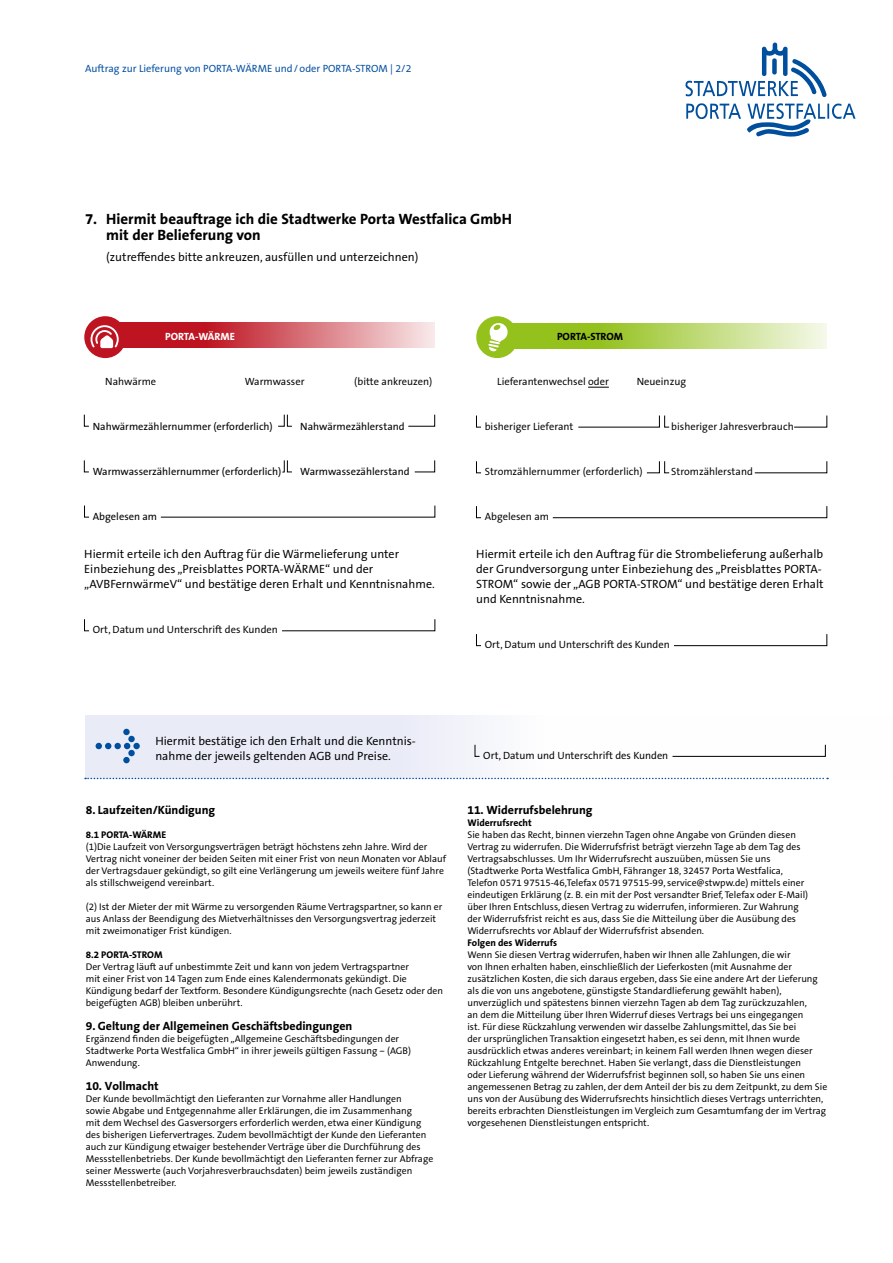
<style>
.page{position:relative;width:893px;height:1263px;background:#fff}
.page>*{position:absolute;margin:0;border:0;box-sizing:border-box;transform-origin:0 0}
.t1{font:700 15px/16.5px "The Sans Office LF";color:#000}
.t2{font:12px/15px "The Sans Office LF";color:#000}
.t3{font:700 12px "The Sans Office LF";color:#000}
.t4{font:10.5px "The Sans Office LF";color:#000}
.t5{font:10.5px "The Sans";color:#000}
.t6{font:10.5px "The Sans Office LF";color:#004e9e}
.t7{font:700 10.5px "The Sans Office LF";letter-spacing:-.01em;color:#000}
.t8{font:700 10.5px "The Sans Office LF";color:#fff}
.t9{font:9.75px/12px "The Sans Office LF";color:#000}
.t10{font:700 9.75px "The Sans Office LF";color:#000}
</style>
<div class="page">
<div style="left:85px;top:715px;width:808px;height:64px;background:#f5f6fb"></div>
<svg style="left:747px;top:103px;width:108px;height:34px"></svg>
<svg style="left:685px;top:42px;width:142px;height:55px"></svg>
<svg style="left:686px;top:103px;width:55px;height:16px"></svg>
<svg style="left:85px;top:778px;width:743px;height:1px"></svg>
<svg style="left:475px;top:744px;width:5px;height:13px"></svg>
<svg style="left:672px;top:744px;width:154px;height:13px"></svg>
<svg style="left:96px;top:729px;width:44px;height:34px"></svg>
<svg style="left:121px;top:323px;width:314px;height:25px;background:#d3636b"></svg>
<div style="left:84px;top:316px;width:42px;height:42px;background:#be1421;border-radius:50%"></div>
<svg style="left:91px;top:325px;width:28px;height:23px"></svg>
<svg style="left:84px;top:505px;width:6px;height:13px"></svg>
<svg style="left:160px;top:505px;width:275px;height:13px"></svg>
<svg style="left:84px;top:619px;width:6px;height:12px"></svg>
<svg style="left:282px;top:619px;width:153px;height:12px"></svg>
<svg style="left:514px;top:324px;width:313px;height:25px;background:#b7d568"></svg>
<div style="left:476px;top:316px;width:42px;height:42px;background:#94c11c;border-radius:50%"></div>
<svg style="left:488px;top:323px;width:20px;height:28px"></svg>
<svg style="left:476px;top:506px;width:5px;height:12px"></svg>
<svg style="left:552px;top:506px;width:275px;height:12px"></svg>
<svg style="left:476px;top:634px;width:5px;height:12px"></svg>
<svg style="left:674px;top:634px;width:153px;height:12px"></svg>
<svg style="left:588px;top:387px;width:21px;height:1px"></svg>
<svg style="left:476px;top:415px;width:5px;height:13px"></svg>
<svg style="left:578px;top:415px;width:92px;height:13px"></svg>
<svg style="left:794px;top:415px;width:33px;height:13px"></svg>
<svg style="left:476px;top:461px;width:5px;height:12px"></svg>
<svg style="left:646px;top:461px;width:24px;height:12px"></svg>
<svg style="left:754px;top:461px;width:73px;height:12px"></svg>
<svg style="left:84px;top:414px;width:5px;height:13px"></svg>
<svg style="left:278px;top:414px;width:14px;height:13px"></svg>
<svg style="left:408px;top:414px;width:27px;height:13px"></svg>
<svg style="left:84px;top:460px;width:5px;height:12px"></svg>
<svg style="left:282px;top:460px;width:10px;height:13px"></svg>
<svg style="left:414px;top:460px;width:21px;height:12px"></svg>
<p class="t6" style="left:85px;top:61px;width:328px">Auftrag zur Lieferung von PORTA-WÄRME und/oder PORTA-STROM | 2/2</p>
<h1 class="t1" style="left:106px;top:210px;width:407px;text-indent:-21px">7. Hiermit beauftrage ich die Stadtwerke Porta Westfalica GmbH mit der Belieferung von</h1>
<p class="t2" style="left:106px;top:249px;width:314px">(zutreffendes bitte ankreuzen, ausfüllen und unterzeichnen)</p>
<p class="t8" style="left:165px;top:330px;width:71px">PORTA-WÄRME</p>
<p class="t4" style="left:105px;top:375px;width:52px">Nahwärme</p>
<p class="t4" style="left:245px;top:375px;width:61px">Warmwasser</p>
<p class="t4" style="left:354px;top:375px;width:80px">(bitte ankreuzen)</p>
<p class="t5" style="left:93px;top:418px;width:181px">Nahwärmezählernummer (erforderlich)</p>
<p class="t5" style="left:300px;top:418px;width:106px">Nahwärmezählerstand</p>
<p class="t5" style="left:93px;top:463px;width:190px">Warmwasserzählernummer (erforderlich)</p>
<p class="t5" style="left:300px;top:463px;width:111px">Warmwassezählerstand</p>
<p class="t5" style="left:93px;top:508px;width:66px">Abgelesen am</p>
<p class="t2" style="left:84px;top:547px;width:352px">Hiermit erteile ich den Auftrag für die Wärmelieferung unter<br>Einbeziehung des „Preisblattes PORTA-WÄRME“ und der „AVBFernwärmeV“ und bestätige deren Erhalt und Kenntnisnahme.</p>
<p class="t4" style="left:93px;top:623px;width:187px">Ort, Datum und Unterschrift des Kunden</p>
<p class="t7" style="left:557px;top:330px;width:67px">PORTA-STROM</p>
<p class="t4" style="left:497px;top:375px;width:113px">Lieferantenwechsel oder</p>
<p class="t4" style="left:637px;top:375px;width:51px">Neueinzug</p>
<p class="t4" style="left:485px;top:420px;width:90px">bisheriger Lieferant</p>
<p class="t4" style="left:671px;top:420px;width:124px">bisheriger Jahresverbrauch</p>
<p class="t4" style="left:485px;top:465px;width:159px">Stromzählernummer (erforderlich)</p>
<p class="t4" style="left:671px;top:465px;width:83px">Stromzählerstand</p>
<p class="t4" style="left:485px;top:510px;width:66px">Abgelesen am</p>
<p class="t2" style="left:476px;top:547px;width:349px">Hiermit erteile ich den Auftrag für die Strombelieferung außerhalb der Grundversorgung unter Einbeziehung des „Preisblattes PORTA-STROM“ sowie der „AGB PORTA-STROM“ und bestätige deren Erhalt und Kenntnisnahme.</p>
<p class="t4" style="left:485px;top:638px;width:187px">Ort, Datum und Unterschrift des Kunden</p>
<p class="t2" style="left:155px;top:733px;width:262px">Hiermit bestätige ich den Erhalt und die Kenntnis&shy;nahme der jeweils geltenden AGB und Preise.</p>
<p class="t3" style="left:86px;top:802px;width:131px">8. Laufzeiten/Kündigung</p>
<p class="t10" style="left:86px;top:828px;width:82px">8.1 PORTA-WÄRME</p>
<p class="t9" style="left:86px;top:840px;width:362px">(1)Die Laufzeit von Versorgungsverträgen beträgt höchstens zehn Jahre. Wird der Vertrag nicht voneiner der beiden Seiten mit einer Frist von neun Monaten vor Ablauf der Vertragsdauer gekündigt, so gilt eine Verlängerung um jeweils weitere fünf Jahre als stillschweigend vereinbart.</p>
<p class="t9" style="left:86px;top:900px;width:358px">(2) Ist der Mieter der mit Wärme zu versorgenden Räume Vertragspartner, so kann er aus Anlass der Beendigung des Mietverhältnisses den Versorgungsvertrag jederzeit mit zweimonatiger Frist kündigen.</p>
<p class="t10" style="left:86px;top:948px;width:78px">8.2 PORTA-STROM</p>
<p class="t9" style="left:86px;top:960px;width:359px">Der Vertrag läuft auf unbestimmte Zeit und kann von jedem Vertragspartner<br>mit einer Frist von 14 Tagen zum Ende eines Kalendermonats gekündigt. Die Kündigung bedarf der Textform. Besondere Kündigungsrechte (nach Gesetz oder den beigefügten AGB) bleiben unberührt.</p>
<p class="t3" style="left:86px;top:1018px;width:268px">9. Geltung der Allgemeinen Geschäftsbedingungen</p>
<p class="t9" style="left:86px;top:1032px;width:327px">Ergänzend finden die beigefügten „Allgemeine Geschäftsbedingungen der<br>Stadtwerke Porta Westfalica GmbH“ in ihrer jeweils gültigen Fassung – (AGB)<br>Anwendung.</p>
<p class="t3" style="left:86px;top:1078px;width:74px">10. Vollmacht</p>
<p class="t9" style="left:86px;top:1092px;width:349px">Der Kunde bevollmächtigt den Lieferanten zur Vornahme aller Handlungen<br>sowie Abgabe und Entgegennahme aller Erklärungen, die im Zusammenhang<br>mit dem Wechsel des Gasversorgers erforderlich werden, etwa einer Kündigung des bisherigen Liefervertrages. Zudem bevollmächtigt der Kunde den Lieferanten auch zur Kündigung etwaiger bestehender Verträge über die Durchführung des Messstellenbetriebs. Der Kunde bevollmächtigt den Lieferanten ferner zur Abfrage seiner Messwerte (auch Vorjahresverbrauchsdaten) beim jeweils zuständigen Messstellenbetreiber.</p>
<p class="t4" style="left:483px;top:749px;width:187px">Ort, Datum und Unterschrift des Kunden</p>
<p class="t3" style="left:467px;top:802px;width:127px">11. Widerrufsbelehrung</p>
<p class="t10" style="left:467px;top:816px;width:66px">Widerrufsrecht</p>
<p class="t9" style="left:467px;top:828px;width:342px">Sie haben das Recht, binnen vierzehn Tagen ohne Angabe von Gründen diesen Vertrag zu widerrufen. Die Widerrufsfrist beträgt vierzehn Tage ab dem Tag des Vertragsabschlusses. Um Ihr Widerrufsrecht auszuüben, müssen Sie uns (Stadtwerke Porta Westfalica GmbH, Fähranger 18, 32457 Porta Westfalica, Telefon 0571 97515-46,Telefax 0571 97515-99, service@stwpw.de) mittels einer eindeutigen Erklärung (z. B. ein mit der Post versandter Brief, Telefax oder E-Mail) über Ihren Entschluss, diesen Vertrag zu widerrufen, informieren. Zur Wahrung der Widerrufsfrist reicht es aus, dass Sie die Mitteilung über die Ausübung des Widerrufsrechts vor Ablauf der Widerrufsfrist absenden.</p>
<p class="t10" style="left:467px;top:936px;width:91px">Folgen des Widerrufs</p>
<p class="t9" style="left:467px;top:948px;width:361px">Wenn Sie diesen Vertrag widerrufen, haben wir Ihnen alle Zahlungen, die wir<br>von Ihnen erhalten haben, einschließlich der Lieferkosten (mit Ausnahme der zusätzlichen Kosten, die sich daraus ergeben, dass Sie eine andere Art der Lieferung als die von uns angebotene, günstigste Standardlieferung gewählt haben), unverzüglich und spätestens binnen vierzehn Tagen ab dem Tag zurückzuzahlen,<br>an dem die Mitteilung über Ihren Widerruf dieses Vertrags bei uns eingegangen<br>ist. Für diese Rückzahlung verwenden wir dasselbe Zahlungsmittel, das Sie bei<br>der ursprünglichen Transaktion eingesetzt haben, es sei denn, mit Ihnen wurde ausdrücklich etwas anderes vereinbart; in keinem Fall werden Ihnen wegen dieser Rückzahlung Entgelte berechnet. Haben Sie verlangt, dass die Dienstleistungen<br>oder Lieferung während der Widerrufsfrist beginnen soll, so haben Sie uns einen angemessenen Betrag zu zahlen, der dem Anteil der bis zu dem Zeitpunkt, zu dem Sie uns von der Ausübung des Widerrufsrechts hinsichtlich dieses Vertrags unterrichten, bereits erbrachten Dienstleistungen im Vergleich zum Gesamtumfang der im Vertrag vorgesehenen Dienstleistungen entspricht.</p>
</div>
